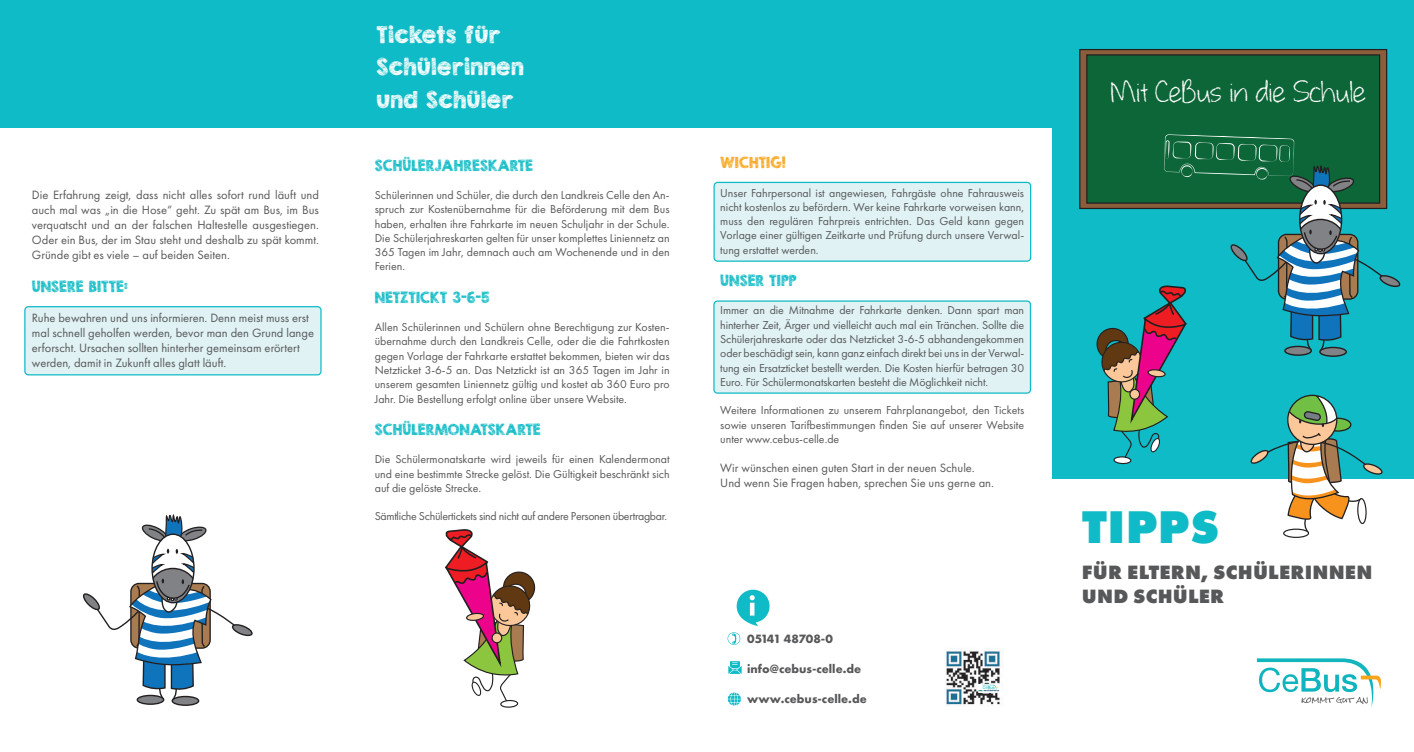
<style>
.page{position:relative;width:1414px;height:752px;background:#fff}
.page>*{position:absolute;margin:0;border:0;box-sizing:border-box;transform-origin:0 0}
.t1{font:800 47.5px "Futura PT";letter-spacing:.01em;color:#0fbbc6}
.t2{font:37.5px "whateverittakes";color:#fff}
.t3{font:22.5px/32.5px "KG Broken Vessels Sketch";letter-spacing:.01em;color:#fff}
.t4{font:800 20px/24px "Futura PT";letter-spacing:.01em;color:#57585a}
.t5{font:15px "KG Broken Vessels Sketch";color:#0fbbc6}
.t6{font:15px "KG Broken Vessels Sketch";color:#f9a51b}
.t7{font:12.5px/15px "Futura PT";color:#57585a}
.t8{font:700 12.5px "Futura PT";color:#57585a}
.t9{font:700 12.5px "Futura PT";letter-spacing:-.02em;color:#57585a}
.t10{font:11.88px/14.2px "Futura PT";color:#57585a;text-align:justify}
.t11{font:11.88px "Futura PT";letter-spacing:-.025em;color:#57585a}
</style>
<div class="page">
<div style="left:714px;top:301px;width:316px;height:92px;background:#e0f2f4;border-radius:4px"></div>
<div style="left:713px;top:300px;width:318px;height:93px;border:1px solid #0fbbc6;border-radius:4px"></div>
<div style="left:714px;top:182px;width:316px;height:79px;background:#e0f2f4;border-radius:4px"></div>
<div style="left:713px;top:182px;width:318px;height:79px;border:1px solid #0fbbc6;border-radius:4px"></div>
<div style="left:25px;top:306px;width:296px;height:68px;background:#e0f2f4;border-radius:4px"></div>
<div style="left:24px;top:306px;width:298px;height:69px;border:1px solid #0fbbc6;border-radius:4px"></div>
<div style="left:0;top:0;width:1410px;height:127px;background:#0fbbc6"></div>
<div style="left:1052px;top:0;width:362px;height:478px;background:#0fbbc6"></div>
<svg style="left:1257px;top:658px;width:125px;height:49px"></svg>
<div style="left:1283px;top:528px;width:26px;height:9px;border:1px solid #231f20;border-radius:50%"></div>
<svg style="left:1248px;top:394px;width:135px;height:140px"></svg>
<svg style="left:83px;top:514px;width:170px;height:192px"></svg>
<div style="left:500px;top:699px;width:18px;height:8px;border:1px solid #231f20;border-radius:50%"></div>
<svg style="left:445px;top:529px;width:91px;height:173px"></svg>
<svg style="left:737px;top:589px;width:32px;height:36px"></svg>
<svg style="left:728px;top:692px;width:13px;height:13px"></svg>
<svg style="left:728px;top:661px;width:14px;height:12px"></svg>
<svg style="left:727px;top:632px;width:13px;height:12px"></svg>
<img style="left:945px;top:648px;width:58px;height:58px">
<div style="left:977px;top:684px;width:24px;height:6px;background:#fff"></div>
<svg style="left:982px;top:684px;width:16px;height:6px"></svg>
<svg style="left:1079px;top:49px;width:309px;height:160px;background:#196137"></svg>
<div style="left:1114px;top:456px;width:17px;height:7px;background:#fff;border-radius:50%"></div>
<div style="left:1113px;top:456px;width:18px;height:8px;border:1px solid #231f20;border-radius:50%"></div>
<svg style="left:1096px;top:285px;width:91px;height:174px"></svg>
<svg style="left:1164px;top:134px;width:191px;height:60px;background:#1a6b44"></svg>
<div style="left:1300px;top:185px;width:41px;height:68px;background:#fff;border-radius:50%"></div>
<svg style="left:1230px;top:200px;width:171px;height:157px"></svg>
<p class="t7" style="left:32px;top:187px;width:289px;text-align:justify">Die Erfahrung zeigt, dass nicht alles sofort rund läuft und auch mal was „in die Hose“ geht. Zu spät am Bus, im Bus verquatscht und an der falschen Haltestelle ausgestiegen.<br>Oder ein Bus, der im Stau steht und deshalb zu spät kommt.<br>Gründe gibt es viele – auf beiden Seiten.</p>
<p class="t5" style="left:32px;top:280px;width:98px">UNSERE BITTE:</p>
<p class="t7" style="left:32px;top:310px;width:284px">Ruhe bewahren und uns informieren. Denn meist muss erst mal schnell geholfen werden, bevor man den Grund lange erforscht. Ursachen sollten hinterher gemeinsam erörtert werden, damit in Zukunft alles glatt läuft.</p>
<h3 class="t3" style="left:376px;top:20px;width:149px">Tickets für<br>Schülerinnen und Schüler</h3>
<p class="t5" style="left:375px;top:159px;width:160px">SCHÜLERJAHRESKARTE</p>
<p class="t10" style="left:375px;top:188px;width:296px">Schülerinnen und Schüler, die durch den Landkreis Celle den An&shy;spruch zur Kostenübernahme für die Beförderung mit dem Bus haben, erhalten ihre Fahrkarte im neuen Schuljahr in der Schule.<br>Die Schülerjahreskarten gelten für unser komplettes Liniennetz an 365 Tagen im Jahr, demnach auch am Wochenende und in den Ferien.</p>
<p class="t5" style="left:375px;top:291px;width:116px">NETZTICKT 3-6-5</p>
<p class="t10" style="left:375px;top:320px;width:296px">Allen Schülerinnen und Schülern ohne Berechtigung zur Kosten&shy;übernahme durch den Landkreis Celle, oder die die Fahrtkosten gegen Vorlage der Fahrkarte erstattet bekommen, bieten wir das Netzticket 3-6-5 an. Das Netztickt ist an 365 Tagen im Jahr in unserem gesamten Liniennetz gültig und kostet ab 360 Euro pro Jahr. Die Bestellung erfolgt online über unsere Website.</p>
<p class="t5" style="left:375px;top:423px;width:168px">SCHÜLERMONATSKARTE</p>
<p class="t10" style="left:375px;top:452px;width:296px">Die Schülermonatskarte wird jeweils für einen Kalendermonat und eine bestimmte Strecke gelöst. Die Gültigkeit beschränkt sich auf die gelöste Strecke.</p>
<p class="t11" style="left:375px;top:510px;width:294px">Sämtliche Schülertickets sind nicht auf andere Personen übertragbar.</p>
<p class="t6" style="left:720px;top:156px;width:67px">WICHTIG!</p>
<p class="t10" style="left:720px;top:186px;width:305px">Unser Fahrpersonal ist angewiesen, Fahrgäste ohne Fahrausweis nicht kostenlos zu befördern. Wer keine Fahrkarte vorweisen kann, muss den regulären Fahrpreis entrichten. Das Geld kann gegen Vorlage einer gültigen Zeitkarte und Prüfung durch unsere Verwal&shy;tung erstattet werden.</p>
<p class="t5" style="left:720px;top:274px;width:78px">UNSER TIPP</p>
<p class="t10" style="left:720px;top:303px;width:305px">Immer an die Mitnahme der Fahrkarte denken. Dann spart man hinterher Zeit, Ärger und vielleicht auch mal ein Tränchen. Sollte die Schülerjahreskarte oder das Netzticket 3-6-5 abhandengekommen oder beschädigt sein, kann ganz einfach direkt bei uns in der Verwal&shy;tung ein Ersatzticket bestellt werden. Die Kosten hierfür betragen 30<br>Euro. Für Schülermonatskarten besteht die Möglichkeit nicht.</p>
<p class="t10" style="left:720px;top:403px;width:305px">Weitere Informationen zu unserem Fahrplanangebot, den Tickets sowie unseren Tarifbestimmungen finden Sie auf unserer Website unter www.cebus-celle.de</p>
<p class="t7" style="left:720px;top:460px;width:275px">Wir wünschen einen guten Start in der neuen Schule.<br>Und wenn Sie Fragen haben, sprechen Sie uns gerne an.</p>
<p class="t9" style="left:747px;top:631px;width:87px">05141 48708-0</p>
<p class="t8" style="left:747px;top:661px;width:116px">info@cebus-celle.de</p>
<p class="t8" style="left:747px;top:691px;width:121px">www.cebus-celle.de</p>
<h2 class="t2" style="left:1111px;top:67px;width:257px">Mit CeBus in die Schule</h2>
<h1 class="t1" style="left:1082px;top:500px;width:139px">TIPPS</h1>
<h3 class="t4" style="left:1082px;top:559px;width:292px">FÜR ELTERN, SCHÜLERINNEN<br>UND SCHÜLER</h3>
</div>
